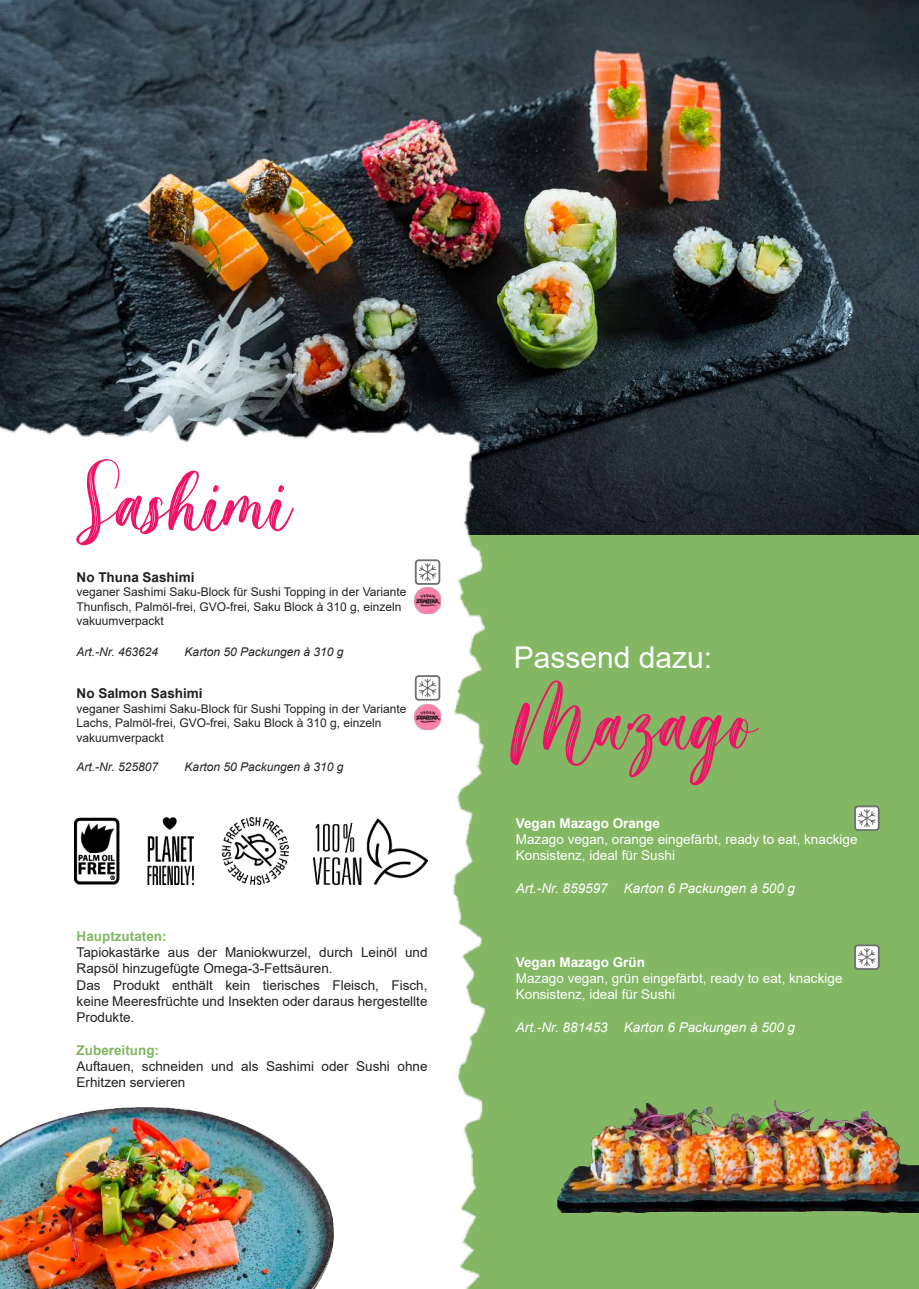
<style>
.page{position:relative;width:919px;height:1289px;background:#fff}
.page>*{position:absolute;margin:0;border:0;box-sizing:border-box;transform-origin:0 0}
.t1{font:63px "Magista Brush";color:#ed1468}
.t2{font:30px "Arial";color:#fff}
.t3{font:13.5px/16.2px "Arial";color:#221f1f}
.t4{font:13.5px/16.2px "Arial";color:#fff}
.t5{font:italic 13.5px "Arial";color:#fff}
.t6{font:700 13.5px "Arial";color:#fff}
.t7{font:700 13.5px "Arial";color:#221f1f}
.t8{font:700 13.5px "Arial";color:#83b764}
.t9{font:12px/14.4px "Arial";color:#221f1f}
.t10{font:italic 12px "Arial";color:#221f1f}
</style>
<div class="page">
<img style="left:0;top:0;width:918px;height:535px">
<div style="left:0;top:535px;width:918px;height:753px;background:#83b764"></div>
<img style="left:0;top:390px;width:489px;height:898px">
<img style="left:74px;top:816px;width:353px;height:68px">
<img style="left:0;top:1039px;width:382px;height:249px">
<img style="left:557px;top:1100px;width:361px;height:114px">
<svg style="left:415px;top:559px;width:25px;height:26px"></svg>
<svg style="left:415px;top:675px;width:25px;height:25px"></svg>
<img style="left:415px;top:588px;width:25px;height:25px">
<img style="left:415px;top:704px;width:25px;height:26px">
<svg style="left:854px;top:805px;width:25px;height:26px"></svg>
<svg style="left:854px;top:944px;width:25px;height:25px"></svg>
<h1 class="t1" style="left:74px;top:465px;width:218px">Sashimi</h1>
<p class="t7" style="left:77px;top:567px;width:119px">No Thuna Sashimi</p>
<p class="t9" style="left:77px;top:586px;width:331px">veganer Sashimi Saku-Block für Sushi Topping in der Variante<br>Thun昀椀sch, Palmöl-frei, GVO-frei, Saku Block à 310 g, einzeln vakuumverpackt</p>
<p class="t10" style="left:77px;top:647px;width:83px">Art.-Nr. 463624</p>
<p class="t10" style="left:185px;top:647px;width:160px">Karton 50 Packungen à 310 g</p>
<p class="t7" style="left:77px;top:684px;width:128px">No Salmon Sashimi</p>
<p class="t9" style="left:77px;top:702px;width:331px">veganer Sashimi Saku-Block für Sushi Topping in der Variante<br>Lachs, Palmöl-frei, GVO-frei, Saku Block à 310 g, einzeln vakuumverpackt</p>
<p class="t10" style="left:77px;top:761px;width:83px">Art.-Nr. 525807</p>
<p class="t10" style="left:185px;top:761px;width:160px">Karton 50 Packungen à 310 g</p>
<p class="t8" style="left:77px;top:931px;width:91px">Hauptzutaten:</p>
<p class="t3" style="left:77px;top:945px;width:352px">Tapiokastärke aus der Maniokwurzel, durch Leinöl und Rapsöl hinzugefügte Omega-3-Fettsäuren.<br>Das Produkt enthält kein tierisches Fleisch, Fisch, keine Meeresfrüchte und Insekten oder daraus hergestellte Produkte.</p>
<p class="t8" style="left:77px;top:1044px;width:84px">Zubereitung:</p>
<p class="t3" style="left:77px;top:1059px;width:352px">Auftauen, schneiden und als Sashimi oder Sushi ohne<br>Erhitzen servieren</p>
<h2 class="t2" style="left:513px;top:646px;width:200px">Passend dazu:</h2>
<h1 class="t1" style="left:513px;top:685px;width:245px">Mazago</h1>
<p class="t6" style="left:516px;top:813px;width:146px">Vegan Mazago Orange</p>
<p class="t4" style="left:516px;top:832px;width:343px">Mazago vegan, orange eingefärbt, ready to eat, knackige<br>Konsistenz, ideal für Sushi</p>
<p class="t5" style="left:516px;top:883px;width:281px">Art.-Nr. 859597 Karton 6 Packungen à 500 g</p>
<p class="t6" style="left:516px;top:952px;width:131px">Vegan Mazago Grün</p>
<p class="t4" style="left:516px;top:971px;width:328px">Mazago vegan, grün eingefärbt, ready to eat, knackige<br>Konsistenz, ideal für Sushi</p>
<p class="t5" style="left:516px;top:1021px;width:281px">Art.-Nr. 881453 Karton 6 Packungen à 500 g</p>
</div>
